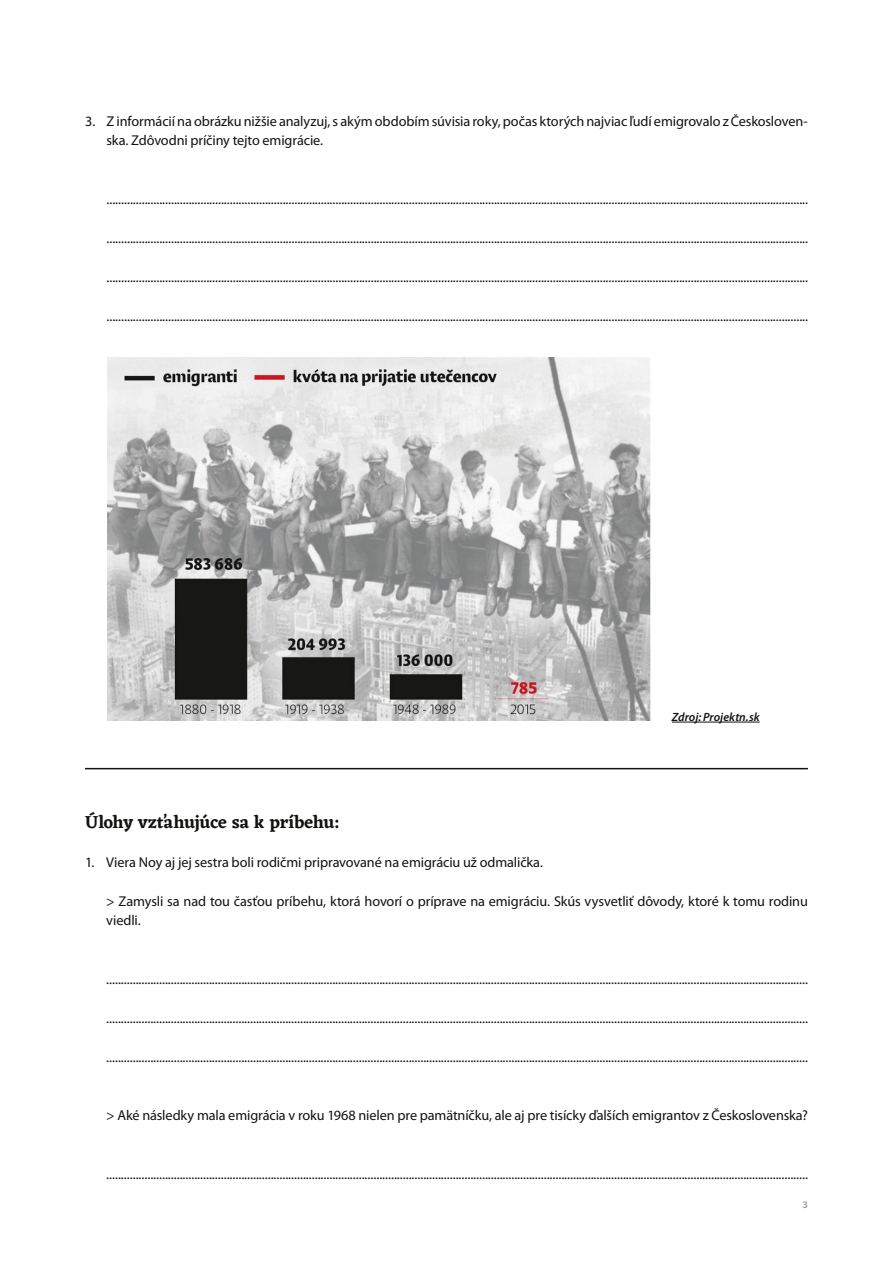
<style>
.page{position:relative;width:893px;height:1263px;background:#fff}
.page>*{position:absolute;margin:0;border:0;box-sizing:border-box;transform-origin:0 0}
.t1{font:600 18px "Eczar";letter-spacing:-.015em;color:#121310}
.t2{font:14.25px/19.5px "Myriad Pro";letter-spacing:-.01em;color:#121310}
.t3{font:italic 600 12px "Myriad Pro";color:#121310}
.t4{font:500 9.75px "Fira Sans";color:#96969b}
</style>
<div class="page">
<hr style="left:672px;top:722px;width:88px;height:1px;background:#121310">
<img style="left:107px;top:358px;width:544px;height:363px">
<hr style="left:85px;top:768px;width:723px;height:1px;background:#121310">
<p class="t2" style="left:107px;top:111px;width:703px;text-indent:-21px">3. Z informácií na obrázku nižšie analyzuj, s akým obdobím súvisia roky, počas ktorých najviac ľudí emigrovalo z Českosloven&shy;ska. Zdôvodni príčiny tejto emigrácie.</p>
<p class="t2" style="left:107px;top:189px;width:703px">...............................................................................................................................................................................................................................................</p>
<p class="t2" style="left:107px;top:228px;width:703px">...............................................................................................................................................................................................................................................</p>
<p class="t2" style="left:107px;top:267px;width:703px">...............................................................................................................................................................................................................................................</p>
<p class="t2" style="left:107px;top:306px;width:703px">...............................................................................................................................................................................................................................................</p>
<p class="t3" style="left:672px;top:709px;width:89px">Zdroj: Projektn.sk</p>
<p class="t1" style="left:85px;top:809px;width:255px">Úlohy vzťahujúce sa k príbehu:</p>
<p class="t2" style="left:85px;top:852px;width:459px">1. Viera Noy aj jej sestra boli rodičmi pripravované na emigráciu už odmalička.</p>
<p class="t2" style="left:106px;top:891px;width:703px">&gt; Zamysli sa nad tou časťou príbehu, ktorá hovorí o príprave na emigráciu. Skús vysvetliť dôvody, ktoré k tomu rodinu viedli.</p>
<p class="t2" style="left:106px;top:969px;width:703px">...............................................................................................................................................................................................................................................</p>
<p class="t2" style="left:106px;top:1008px;width:703px">...............................................................................................................................................................................................................................................</p>
<p class="t2" style="left:106px;top:1047px;width:703px">...............................................................................................................................................................................................................................................</p>
<p class="t2" style="left:106px;top:1106px;width:703px">&gt; Aké následky mala emigrácia v roku 1968 nielen pre pamätníčku, ale aj pre tisícky ďalších emigrantov z Československa?</p>
<p class="t2" style="left:106px;top:1164px;width:703px">...............................................................................................................................................................................................................................................</p>
<p class="t4" style="left:803px;top:1197px;width:6px">3</p>
</div>
